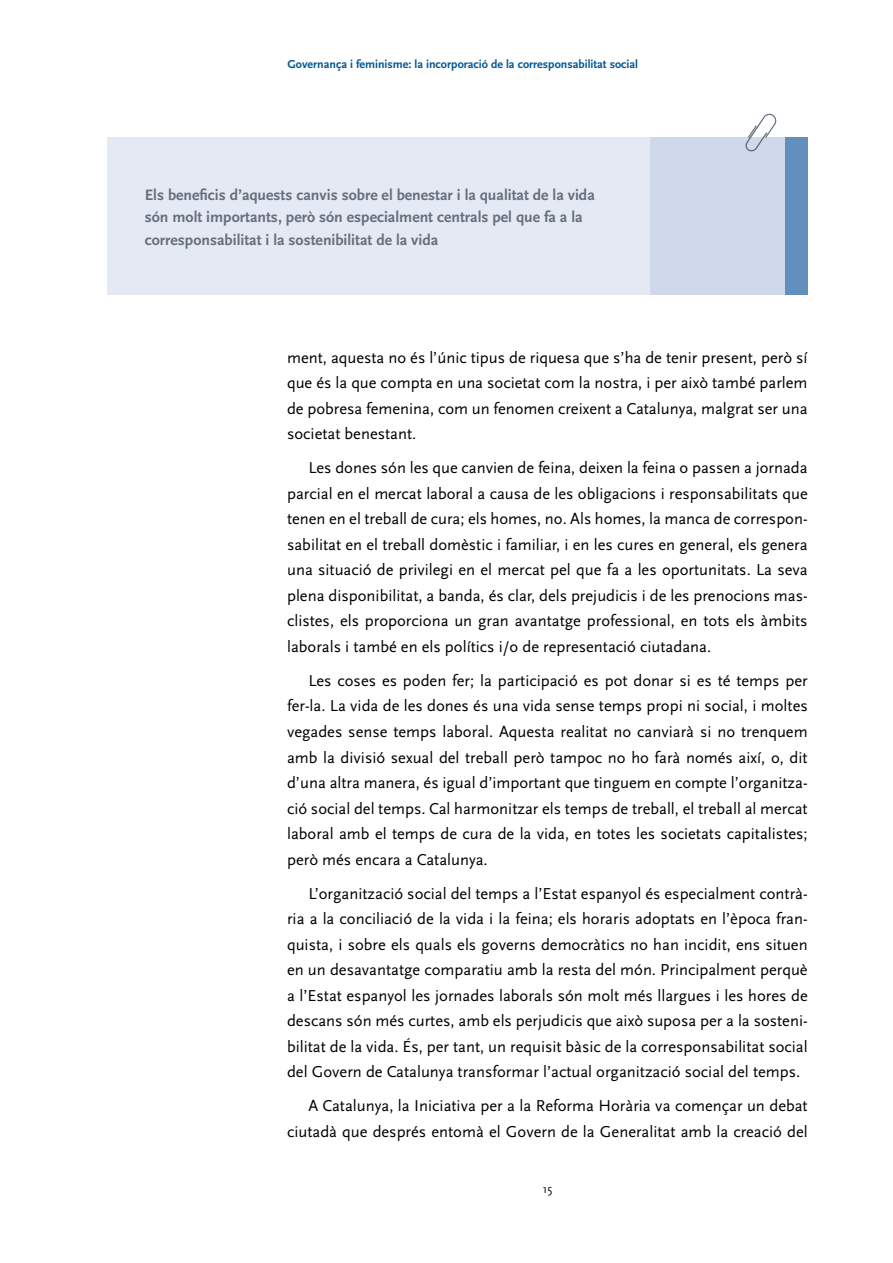
<style>
.page{position:relative;width:893px;height:1263px;background:#fff}
.page>*{position:absolute;margin:0;border:0;box-sizing:border-box;transform-origin:0 0}
.TEXT_ENTRAT{font:16.5px/25.5px "Scala Sans Pro";color:#000;text-align:justify}
.TEXT_PASTILLES_DESTA{font:700 15.75px/22.5px "Scala Sans Pro";color:#656f7d}
.t1{font:700 12px "Scala Sans Pro";color:#005794}
.t2{font:12px "Scala Sans Pro";color:#000}
</style>
<div class="page">
<div style="left:649px;top:138px;width:159px;height:157px;background:#d0d9eb"></div>
<div style="left:107px;top:138px;width:542px;height:157px;background:#e4e9f4"></div>
<svg style="left:745px;top:113px;width:32px;height:39px"></svg>
<div style="left:786px;top:138px;width:22px;height:157px;background:#638fbe"></div>
<p class="t1" style="left:287px;top:57px;width:352px">Governança i feminisme: la incorporació de la corresponsabilitat social</p>
<p class="TEXT_PASTILLES_DESTA" style="left:145px;top:183px;width:452px">Els beneficis d’aquests canvis sobre el benestar i la qualitat de la vida són molt importants, però són especialment centrals pel que fa a la corresponsabilitat i la sostenibilitat de la vida</p>
<p class="TEXT_ENTRAT" style="left:287px;top:345px;width:522px">ment, aquesta no és l’únic tipus de riquesa que s’ha de tenir present, però sí que és la que compta en una societat com la nostra, i per això també parlem de pobresa femenina, com un fenomen creixent a Catalunya, malgrat ser una societat benestant.</p>
<p class="TEXT_ENTRAT" style="left:287px;top:455px;width:522px;text-indent:21px">Les dones són les que canvien de feina, deixen la feina o passen a jornada parcial en el mercat laboral a causa de les obligacions i responsabilitats que tenen en el treball de cura; els homes, no. Als homes, la manca de correspon&shy;sabilitat en el treball domèstic i familiar, i en les cures en general, els genera una situació de privilegi en el mercat pel que fa a les oportunitats. La seva plena disponibilitat, a banda, és clar, dels prejudicis i de les prenocions mas&shy;clistes, els proporciona un gran avantatge professional, en tots els àmbits laborals i també en els polítics i/o de representació ciutadana.</p>
<p class="TEXT_ENTRAT" style="left:287px;top:668px;width:522px;text-indent:21px">Les coses es poden fer; la participació es pot donar si es té temps per fer-la. La vida de les dones és una vida sense temps propi ni social, i moltes vegades sense temps laboral. Aquesta realitat no canviarà si no trenquem amb la divisió sexual del treball però tampoc no ho farà només així, o, dit d’una altra manera, és igual d’important que tinguem en compte l’organitza&shy;ció social del temps. Cal harmonitzar els temps de treball, el treball al mercat laboral amb el temps de cura de la vida, en totes les societats capitalistes; però més encara a Catalunya.</p>
<p class="TEXT_ENTRAT" style="left:287px;top:880px;width:522px;text-indent:21px">L’organització social del temps a l’Estat espanyol és especialment contrà&shy;ria a la conciliació de la vida i la feina; els horaris adoptats en l’època fran&shy;quista, i sobre els quals els governs democràtics no han incidit, ens situen en un desavantatge comparatiu amb la resta del món. Principalment perquè a l’Estat espanyol les jornades laborals són molt més llargues i les hores de descans són més curtes, amb els perjudicis que això suposa per a la sosteni&shy;bilitat de la vida. És, per tant, un requisit bàsic de la corresponsabilitat social del Govern de Catalunya transformar l’actual organització social del temps.</p>
<p class="TEXT_ENTRAT" style="left:287px;top:1093px;width:522px;text-align:right">A Catalunya, la Iniciativa per a la Reforma Horària va començar un debat ciutadà que després entomà el Govern de la Generalitat amb la creació del</p>
<p class="t2" style="left:543px;top:1182px;width:11px">15</p>
</div>
